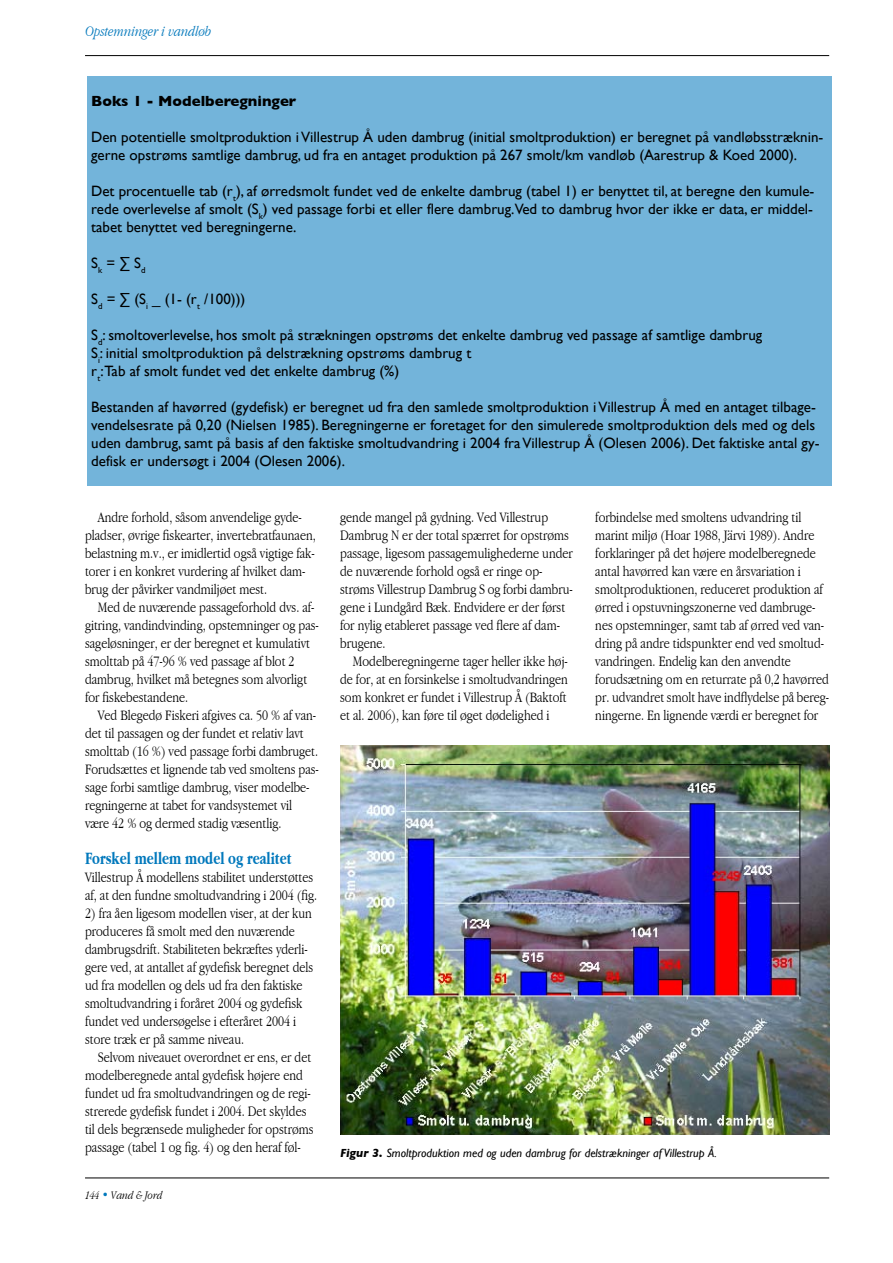
<style>
.page{position:relative;width:893px;height:1263px;background:#fff}
.page>*{position:absolute;margin:0;border:0;box-sizing:border-box;transform-origin:0 0}
.t1{font:700 condensed 18px "Garamond";color:#0078bc;scale:.9 1}
.t2{font:300 condensed 15px/18px "Garamond";color:#000}
.t3{font:15px/18px "Gill Sans";color:#000}
.t4{font:700 15px "Gill Sans";color:#000}
.t5{font:italic 300 condensed 15px "Garamond";color:#07b}
.t6{font:italic 12px "Gill Sans";color:#000}
.t7{font:italic 300 condensed 12px "Garamond";color:#000}
.s1{color:#0078bc}
.s2{font-weight:700}
</style>
<div class="page">
<hr style="left:85px;top:1178px;width:744px;height:1px;background:#000">
<hr style="left:85px;top:55px;width:744px;height:1px;background:#000">
<img style="left:340px;top:745px;width:489px;height:390px">
<svg style="left:85px;top:1177px;width:232px;height:2px"></svg>
<div style="left:87px;top:76px;width:744px;height:410px;background:#73b4da"></div>
<p class="t5" style="left:85px;top:23px;width:127px">Opstemninger i vandløb</p>
<p class="t4" style="left:91px;top:93px;width:207px">Boks 1 - Modelberegninger</p>
<p class="t3" style="left:91px;top:128px;width:734px">Den potentielle smoltproduktion i Villestrup Å uden dambrug (initial smoltproduktion) er beregnet på vandløbsstræknin&shy;gerne opstrøms samtlige dambrug, ud fra en antaget produktion på 267 smolt/km vandløb (Aarestrup &amp; Koed 2000).</p>
<p class="t3" style="left:91px;top:182px;width:725px;text-align:justify">Det procentuelle tab (r<sub>t</sub>), af ørredsmolt fundet ved de enkelte dambrug (tabel 1) er benyttet til, at beregne den kumule&shy;rede overlevelse af smolt (S<sub>k</sub>) ved passage forbi et eller flere dambrug.Ved to dambrug hvor der ikke er data, er middel&shy;tabet benyttet ved beregningerne.</p>
<p class="t3" style="left:91px;top:254px;width:56px">S<sub>k</sub> = ∑ S<sub>d</sub></p>
<p class="t3" style="left:91px;top:290px;width:156px">S<sub>d</sub> = ∑ (S<sub>i</sub> _ (1- (r<sub>t</sub> /100)))</p>
<p class="t3" style="left:91px;top:326px;width:673px">S<sub>d</sub>: smoltoverlevelse, hos smolt på strækningen opstrøms det enkelte dambrug ved passage af samtlige dambrug<br>S<sub>i</sub>: initial smoltproduktion på delstrækning opstrøms dambrug t<br>r<sub>t</sub>:Tab af smolt fundet ved det enkelte dambrug (%)</p>
<p class="t3" style="left:91px;top:398px;width:730px">Bestanden af havørred (gydefisk) er beregnet ud fra den samlede smoltproduktion i Villestrup Å med en antaget tilbage&shy;vendelsesrate på 0,20 (Nielsen 1985). Beregningerne er foretaget for den simulerede smoltproduktion dels med og dels uden dambrug, samt på basis af den faktiske smoltudvandring i 2004 fra Villestrup Å (Olesen 2006). Det faktiske antal gy&shy;defisk er undersøgt i 2004 (Olesen 2006).</p>
<p class="t2" style="left:85px;top:508px;width:232px;text-indent:13px">Andre forhold, såsom anvendelige gyde&shy;plad-ser, øvrige fiskearter, invertebratfaunaen, belastning m.v., er imidlertid også vigtige fak&shy;torer i en konkret vurdering af hvilket dam&shy;brug der påvirker vandmiljøet mest.</p>
<p class="t2" style="left:85px;top:598px;width:235px;text-indent:13px">Med de nuværende passageforhold dvs. af&shy;gitring, vandindvinding, opstemninger og pas&shy;sageløsninger, er der beregnet et kumulativt smolttab på 47-96 % ved passage af blot 2 dambrug, hvilket må betegnes som alvorligt for fiskebestandene.</p>
<p class="t2" style="left:85px;top:706px;width:235px;text-indent:13px">Ved Blegedø Fiskeri afgives ca. 50 % af van&shy;det til passagen og der fundet et relativ lavt smolt-tab (16 %) ved passage forbi dambruget.<br>Forudsættes et lignende tab ved smoltens pas&shy;sage forbi samtlige dambrug, viser modelbe&shy;regningerne at tabet for vandsystemet vil være 42 % og dermed stadig væsentlig.</p>
<p class="t1" style="left:85px;top:848px;width:231px">Forskel mellem model og realitet</p>
<p class="t2" style="left:85px;top:868px;width:234px">Villestrup Å modellens stabilitet understøttes af, at den fundne smoltudvandring i 2004 (fig.</p>
<p class="t2" style="left:85px;top:904px;width:230px">2) fra åen ligesom modellen viser, at der kun produceres få smolt med den nuværende dam-brugsdrift. Stabiliteten bekræftes yderli&shy;ge-re ved, at antallet af gydefisk beregnet dels ud fra modellen og dels ud fra den fak-tiske smoltudvandring i foråret 2004 og gydefisk fundet ved undersøgelse i efteråret 2004 i store træk er på samme niveau.</p>
<p class="t2" style="left:85px;top:1048px;width:230px;text-indent:13px">Selvom niveauet overordnet er ens, er det modelberegnede antal gydefisk højere end fundet ud fra smoltudvandringen og de regi&shy;stre-rede gydefisk fundet i 2004. Det skyldes til dels begrænsede muligheder for opstrøms passage (tabel 1 og fig. 4) og den heraf føl-</p>
<p class="t7" style="left:85px;top:1189px;width:79px">144 <span class="s1">•</span> Vand &amp; Jord</p>
<p class="t2" style="left:340px;top:508px;width:234px">gende mangel på gydning. Ved Villestrup Dam--brug N er der total spærret for opstrøms passage, ligesom passagemulighederne under de nuværende forhold også er ringe op&shy;strøms Villestrup Dambrug S og forbi dam-bru&shy;gene i Lundgård Bæk. Endvidere er der først for nylig etableret passage ved flere af dam&shy;brugene.</p>
<p class="t2" style="left:340px;top:652px;width:229px;text-align:justify;text-indent:13px">Modelberegningerne tager heller ikke høj&shy;de for, at en forsinkelse i smoltudvandringen som konkret er fundet i Villestrup Å (Baktoft et al. 2006), kan føre til øget dødelighed i</p>
<p class="t2" style="left:595px;top:508px;width:235px">forbindelse med smoltens udvandring til marint miljø (Hoar 1988, Järvi 1989). Andre forklaringer på det højere modelberegnede antal havørred kan være en årsvariation i smolt-produktionen, reduceret produktion af ørred i opstuvningszonerne ved dambruge&shy;nes opstemninger, samt tab af ørred ved van&shy;dring på andre tidspunkter end ved smoltud&shy;vandringen. Endelig kan den anvendte for--udsætning om en returrate på 0,2 havørred pr. udvandret smolt have indflydelse på bereg&shy;ningerne. En lignende værdi er beregnet for</p>
<p class="t6" style="left:340px;top:1146px;width:378px"><span class="s2">Figur 3.</span> Smoltproduktion med og uden dambrug for delstrækninger af Villestrup Å.</p>
</div>
